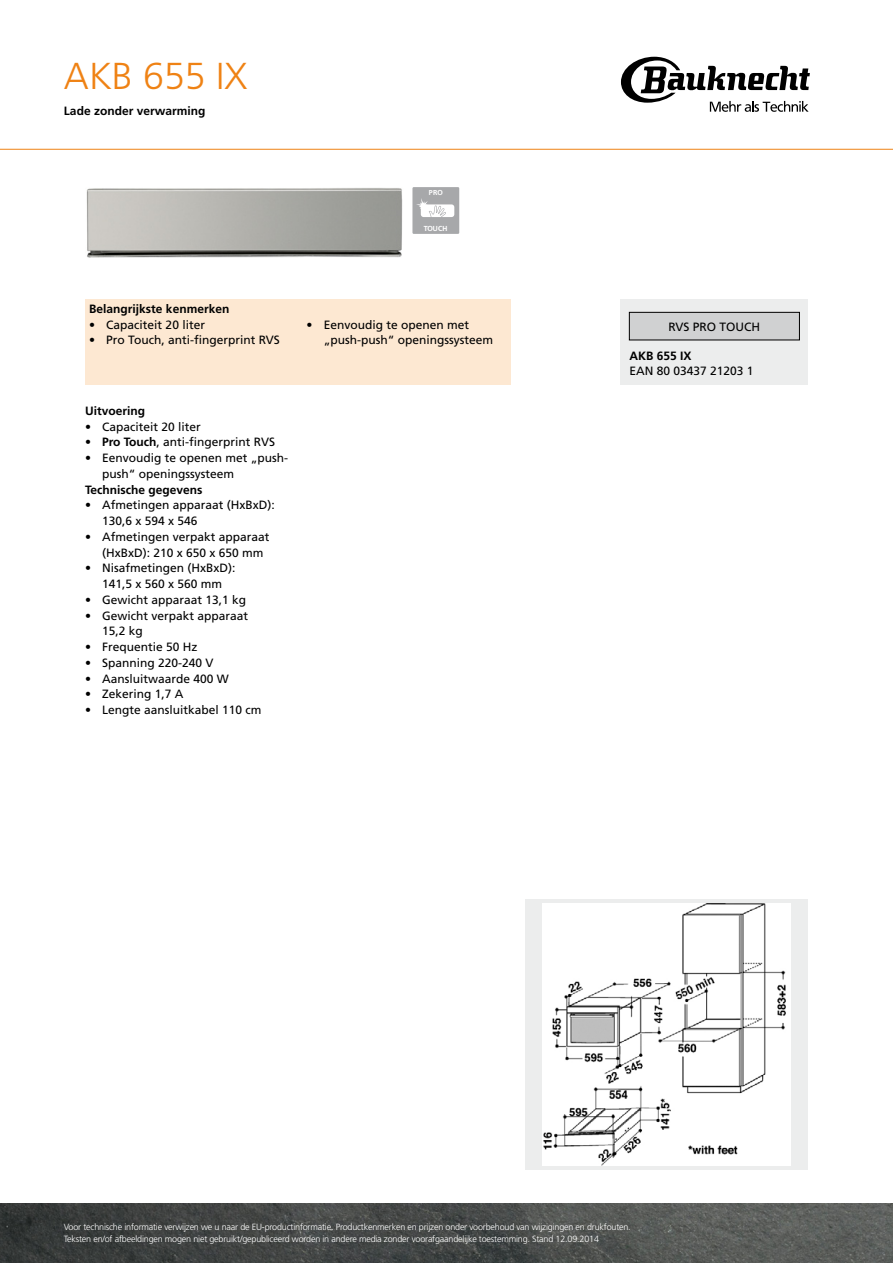
<style>
.page{position:relative;width:893px;height:1263px;background:#fff}
.page>*{position:absolute;margin:0;border:0;box-sizing:border-box;transform-origin:0 0}
.t1{font:300 37.5px "Frutiger LT Std";color:#ef8214}
.t2{font:12px/15.8px "Frutiger LT Std";color:#000}
.t3{font:700 12px "Frutiger LT Std";color:#000}
.t4{font:300 9px/12px "Frutiger LT Std";letter-spacing:-.02em;color:#fff}
.t5{font:700 7.2px "Frutiger BQ";letter-spacing:.02em;color:#fff}
.t6{font:700 7.05px "Frutiger BQ";color:#fff}
.s1{font-weight:700}
</style>
<div class="page">
<img style="left:0;top:1203px;width:893px;height:60px">
<svg style="left:621px;top:57px;width:189px;height:55px"></svg>
<hr style="left:0;top:149px;width:893px;height:1px;background:#ef8214">
<img style="left:86px;top:188px;width:317px;height:69px">
<div style="left:412px;top:187px;width:47px;height:47px;background:#a7a8aa"></div>
<div style="left:421px;top:204px;width:33px;height:13px;background:#fff;border-radius:3px"></div>
<svg style="left:416px;top:198px;width:30px;height:19px"></svg>
<div style="left:85px;top:300px;width:425px;height:85px;background:#fde8d2"></div>
<div style="left:525px;top:899px;width:283px;height:270px;background:#eceded"></div>
<img style="left:542px;top:904px;width:249px;height:261px">
<div style="left:621px;top:300px;width:187px;height:85px;background:#eceded"></div>
<div style="left:629px;top:312px;width:170px;height:28px;background:#d0d1d2"></div>
<div style="left:629px;top:312px;width:171px;height:28px;border:1px solid #000"></div>
<h1 class="t1" style="left:64px;top:55px;width:185px">AKB 655 IX</h1>
<p class="t3" style="left:64px;top:104px;width:143px">Lade zonder verwarming</p>
<p class="t6" style="left:429px;top:188px;width:15px">PRO</p>
<p class="t5" style="left:424px;top:224px;width:25px">TOUCH</p>
<p class="t3" style="left:89px;top:302px;width:142px">Belangrijkste kenmerken</p>
<p class="t2" style="left:89px;top:317px;width:117px">• Capaciteit 20 liter</p>
<p class="t2" style="left:89px;top:332px;width:192px">• Pro Touch, anti-fingerprint RVS</p>
<p class="t2" style="left:324px;top:317px;width:171px;text-indent:-17px">• Eenvoudig te openen met „push-push“ openingssysteem</p>
<p class="t3" style="left:85px;top:404px;width:62px">Uitvoering</p>
<p class="t2" style="left:85px;top:419px;width:117px">• Capaciteit 20 liter</p>
<p class="t2" style="left:85px;top:434px;width:191px">• <span class="s1">Pro Touch</span>, anti-fingerprint RVS</p>
<p class="t2" style="left:102px;top:450px;width:188px;text-indent:-17px">• Eenvoudig te openen met „push&shy;push“ openingssysteem</p>
<p class="t3" style="left:85px;top:482px;width:119px">Technische gegevens</p>
<p class="t2" style="left:102px;top:497px;width:174px;text-indent:-17px">• Afmetingen apparaat (HxBxD):<br>130,6 x 594 x 546</p>
<p class="t2" style="left:102px;top:529px;width:169px;text-indent:-17px">• Afmetingen verpakt apparaat (HxBxD): 210 x 650 x 650 mm</p>
<p class="t2" style="left:85px;top:560px;width:152px;text-align:center">• Nisafmetingen (HxBxD):<br>141,5 x 560 x 560 mm</p>
<p class="t2" style="left:85px;top:592px;width:163px">• Gewicht apparaat 13,1 kg</p>
<p class="t2" style="left:102px;top:608px;width:148px;text-indent:-17px">• Gewicht verpakt apparaat<br>15,2 kg</p>
<p class="t2" style="left:85px;top:639px;width:114px">• Frequentie 50 Hz</p>
<p class="t2" style="left:85px;top:655px;width:130px">• Spanning 220-240 V</p>
<p class="t2" style="left:85px;top:670px;width:145px">• Aansluitwaarde 400 W</p>
<p class="t2" style="left:85px;top:686px;width:100px">• Zekering 1,7 A</p>
<p class="t2" style="left:85px;top:702px;width:178px">• Lengte aansluitkabel 110 cm</p>
<p class="t2" style="left:668px;top:319px;width:84px">RVS Pro Touch</p>
<p class="t3" style="left:629px;top:348px;width:64px">AKB 655 IX</p>
<p class="t2" style="left:629px;top:363px;width:126px">EAN 80 03437 21203 1</p>
<p class="t4" style="left:64px;top:1221px;width:568px">Voor technische informatie verwijzen we u naar de EU-productinformatie. Productkenmerken en prijzen onder voorbehoud van wijzigingen en drukfouten.<br>Teksten en/of afbeeldingen mogen niet gebruikt/gepubliceerd worden in andere media zonder voorafgaandelijke toestemming. Stand 12.09.2014</p>
</div>
